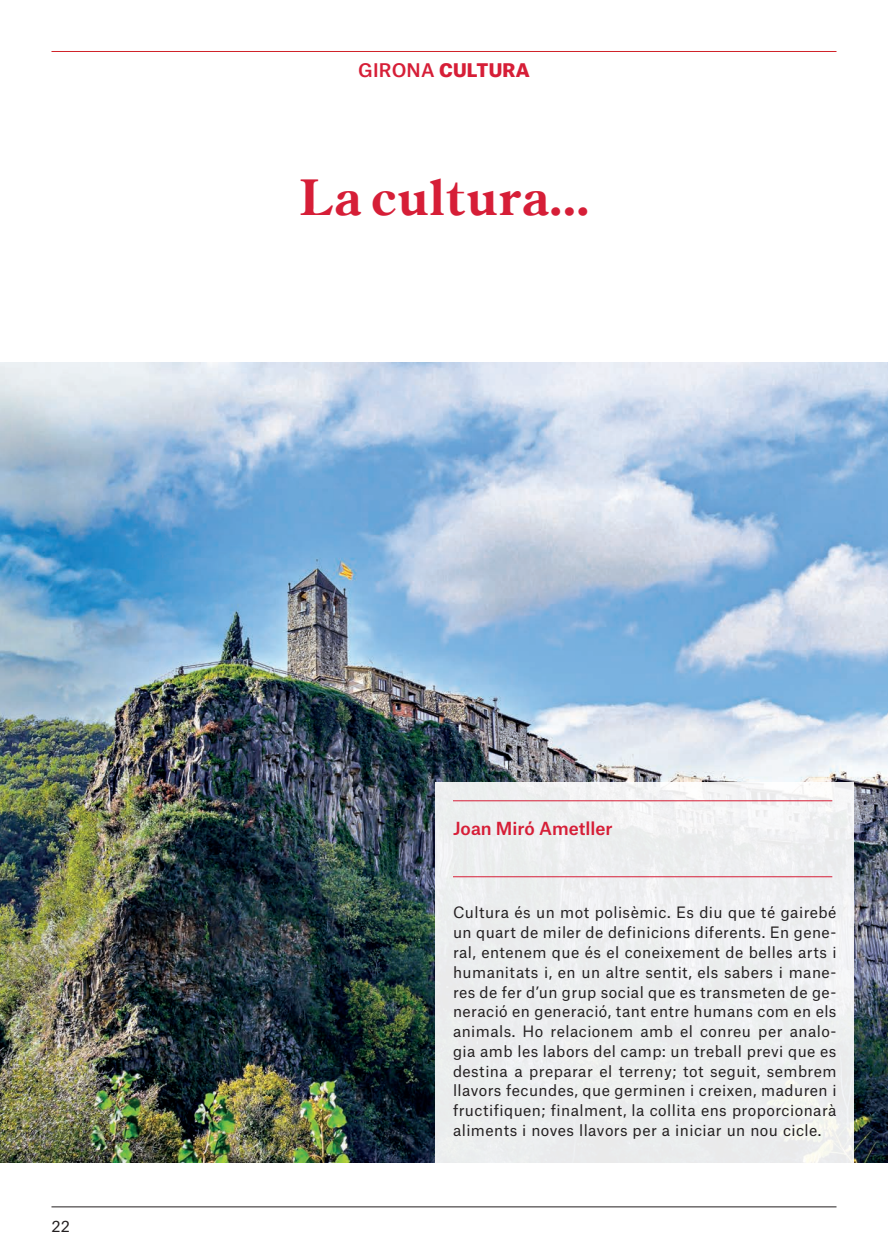
<style>
.page{position:relative;width:888px;height:1258px;background:#fff}
.page>*{position:absolute;margin:0;border:0;box-sizing:border-box;transform-origin:0 0}
.t1{font:49.5px "Century Oldstyle ICG Bold";color:#d61e37}
.t2{font:900 18px "Atlas Grotesk";letter-spacing:.01em;color:#d61e37}
.t3{font:500 17.25px "Atlas Grotesk";color:#d61e37}
.texto_corrido{font:15px/19.8px "Atlas Grotesk";letter-spacing:.03em;color:#231f20;text-align:justify}
.s1{font-weight:500}
</style>
<div class="page">
<hr style="left:51px;top:51px;width:785px;height:1px;background:#d1232a">
<hr style="left:51px;top:1206px;width:785px;height:1px;background:#231f20">
<img style="left:0;top:362px;width:888px;height:800px">
<div style="left:435px;top:782px;width:419px;height:380px;background:#eceeef"></div>
<hr style="left:453px;top:800px;width:379px;height:1px;background:#d61e37">
<hr style="left:453px;top:876px;width:379px;height:1px;background:#d61e37">
<p class="t2" style="left:358px;top:55px;width:173px"><span class="s1">GIRONA</span> CULTURA</p>
<p class="t1" style="left:299px;top:164px;width:291px">La cultura…</p>
<p class="texto_corrido" style="left:51px;top:1214px;width:20px">22</p>
<p class="t3" style="left:453px;top:814px;width:161px">Joan Miró Ametller</p>
<p class="texto_corrido" style="left:453px;top:901px;width:385px">Cultura és un mot polisèmic. Es diu que té gairebé un quart de miler de definicions diferents. En gene&shy;ral, entenem que és el coneixement de belles arts i humanitats i, en un altre sentit, els sabers i mane&shy;res de fer d’un grup social que es transmeten de ge&shy;neració en generació, tant entre humans com en els animals. Ho relacionem amb el conreu per analo&shy;gia amb les labors del camp: un treball previ que es destina a preparar el terreny; tot seguit, sembrem llavors fecundes, que germinen i creixen, maduren i fructifiquen; finalment, la collita ens proporcionarà aliments i noves llavors per a iniciar un nou cicle.</p>
</div>
